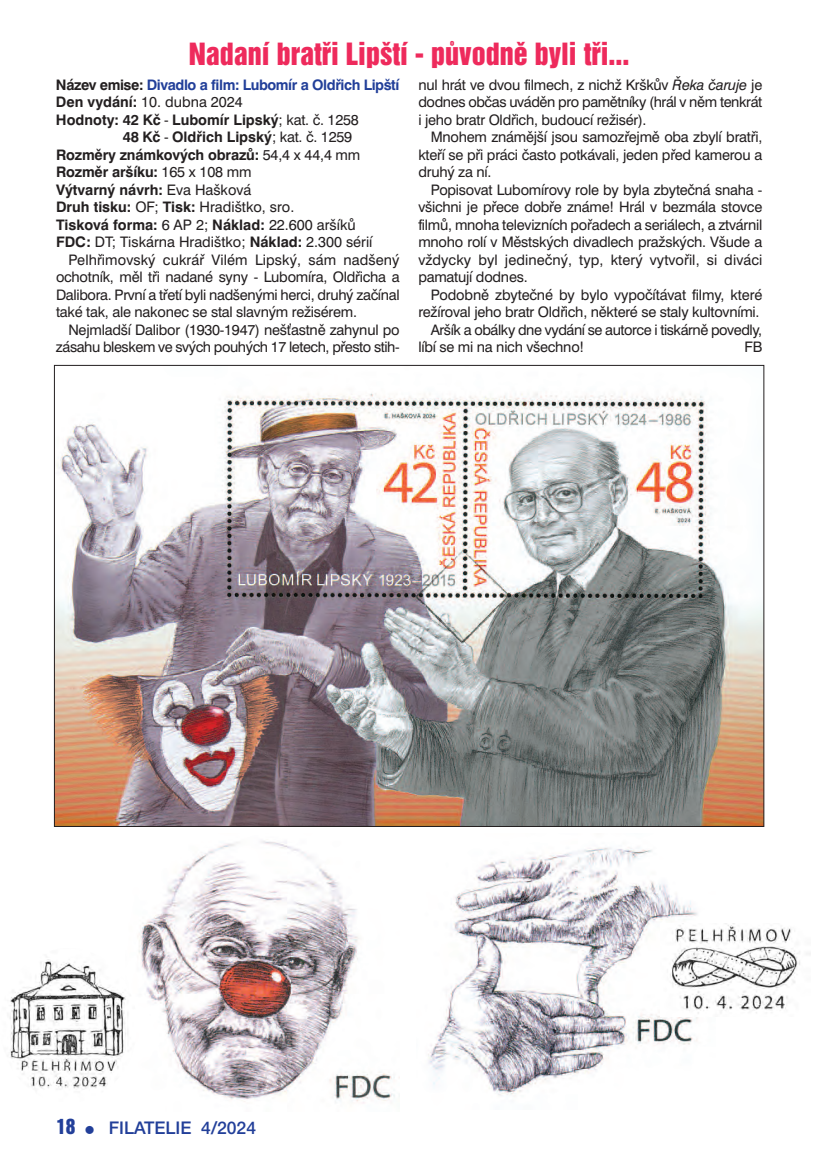
<style>
.page{position:relative;width:819px;height:1166px;background:#fff}
.page>*{position:absolute;margin:0;border:0;box-sizing:border-box;transform-origin:0 0}
.t1{font:28px "Switzerland Inserat";color:#ee2a5c}
.t2{font:17.5px "Helvetica E A";color:#223f99}
.t3{font:14.53px/17.5px "Swiss 721 BTCE";letter-spacing:-.015em;color:#231f20;text-align:justify}
.t4{font:700 14.53px "Swiss 721 BTCE";color:#231f20}
.t5{font:700 14.53px "Swiss 721 BTCE";letter-spacing:-.03em;color:#223f99}
.t6{font:14.53px "Swiss 721 BTCE";letter-spacing:.005em;color:#231f20}
.s1{color:#231f20}
.s2{font-weight:700}
.s3{font-weight:400}
.s4{font-style:italic}
.s5{font-family:"Helvetica Inserat E";font-size:19.25px}
.s6{font-size:14px}
</style>
<div class="page">
<img style="left:56px;top:393px;width:706px;height:431px">
<img style="left:139px;top:841px;width:256px;height:263px">
<img style="left:428px;top:847px;width:270px;height:249px">
<img style="left:0;top:948px;width:136px;height:153px;border-radius:50%">
<img style="left:660px;top:924px;width:150px;height:92px">
<h1 class="t1" style="left:189px;top:39px;width:442px">Nadaní bratři Lipští - původně byli tři...</h1>
<p class="t5" style="left:56px;top:79px;width:345px"><span class="s1">Název emise:</span> Divadlo a film: Lubomír a Oldřich Lipští</p>
<p class="t3" style="left:56px;top:95px;width:188px"><span class="s2">Den vydání:</span> 10. dubna 2024</p>
<p class="t4" style="left:56px;top:114px;width:304px">Hodnoty: 42 Kč <span class="s3">-</span> Lubomír Lipský<span class="s3">; kat. č. 1258</span></p>
<p class="t4" style="left:123px;top:132px;width:231px">48 Kč <span class="s3">-</span> Oldřich Lipský<span class="s3">; kat. č. 1259</span></p>
<p class="t4" style="left:56px;top:149px;width:306px">Rozměry známkových obrazů: <span class="s3">54,4 x 44,4 mm</span></p>
<p class="t4" style="left:56px;top:167px;width:197px">Rozměr aršíku: <span class="s3">165 x 108 mm</span></p>
<p class="t4" style="left:56px;top:184px;width:197px">Výtvarný návrh: <span class="s3">Eva Hašková</span></p>
<p class="t3" style="left:56px;top:200px;width:240px"><span class="s2">Druh tisku:</span> OF; <span class="s2">Tisk:</span> Hradištko, sro.</p>
<p class="t4" style="left:56px;top:219px;width:301px">Tisková forma: <span class="s3">6 AP 2;</span> Náklad: <span class="s3">22.600 aršíků</span></p>
<p class="t3" style="left:56px;top:235px;width:318px"><span class="s2">FDC:</span> DT; Tiskárna Hradištko; <span class="s2">Náklad:</span> 2.300 sérií</p>
<p class="t6" style="left:68px;top:254px;width:333px">Pelhřimovský cukrář Vilém Lipský, sám nadšený</p>
<p class="t3" style="left:56px;top:270px;width:345px">ochotník, měl tři nadané syny - Lubomíra, Oldřicha a</p>
<p class="t3" style="left:56px;top:287px;width:345px">Dalibora. První a třetí byli nadšenými herci, druhý začínal</p>
<p class="t3" style="left:56px;top:305px;width:302px">také tak, ale nakonec se stal slav ným režisérem.</p>
<p class="t3" style="left:68px;top:322px;width:333px">Nejmladší Dalibor (1930-1947) nešťastně zahynul po</p>
<p class="t3" style="left:56px;top:340px;width:345px">zásahu bleskem ve svých pouhých 17 letech, přesto stih -</p>
<p class="t3" style="left:418px;top:77px;width:345px">nul hrát ve dvou filmech, z nichž Krškův <span class="s4">Řeka čaruje</span> je dodnes občas uváděn pro pamětníky (hrál v něm tenkrát i jeho bratr Oldřich, budoucí režisér).</p>
<p class="t3" style="left:418px;top:130px;width:345px;text-indent:12px">Mnohem známější jsou samozřejmě oba zbylí bratři, kteří se při práci často potkávali, jeden před kamerou a druhý za ní.</p>
<p class="t3" style="left:418px;top:182px;width:345px;text-indent:12px">Popisovat Lubomírovy role by byla zbytečná snaha - všichni je přece dobře známe! Hrál v bezmála stovce filmů, mnoha televizních pořadech a seriálech, a ztvárnil mnoho rolí v Městských divadlech pražských. Všude a vždycky byl jedinečný, typ, který vytvořil, si diváci pamatují dodnes.</p>
<p class="t3" style="left:431px;top:287px;width:333px">Podobně zbytečné by bylo vypočítávat filmy, které</p>
<p class="t3" style="left:418px;top:305px;width:343px">režíroval jeho bratr Oldřich, některé se staly kultovními.</p>
<p class="t3" style="left:431px;top:322px;width:333px">Aršík a obálky dne vydání se autorce i tiskárně povedly,</p>
<p class="t3" style="left:418px;top:340px;width:167px">líbí se mi na nich všechno!</p>
<p class="t3" style="left:744px;top:340px;width:19px">FB</p>
<p class="t2" style="left:56px;top:1117px;width:201px"><span class="s5">18</span> <span class="s6">π</span> FILATELIE 4/2024</p>
</div>
